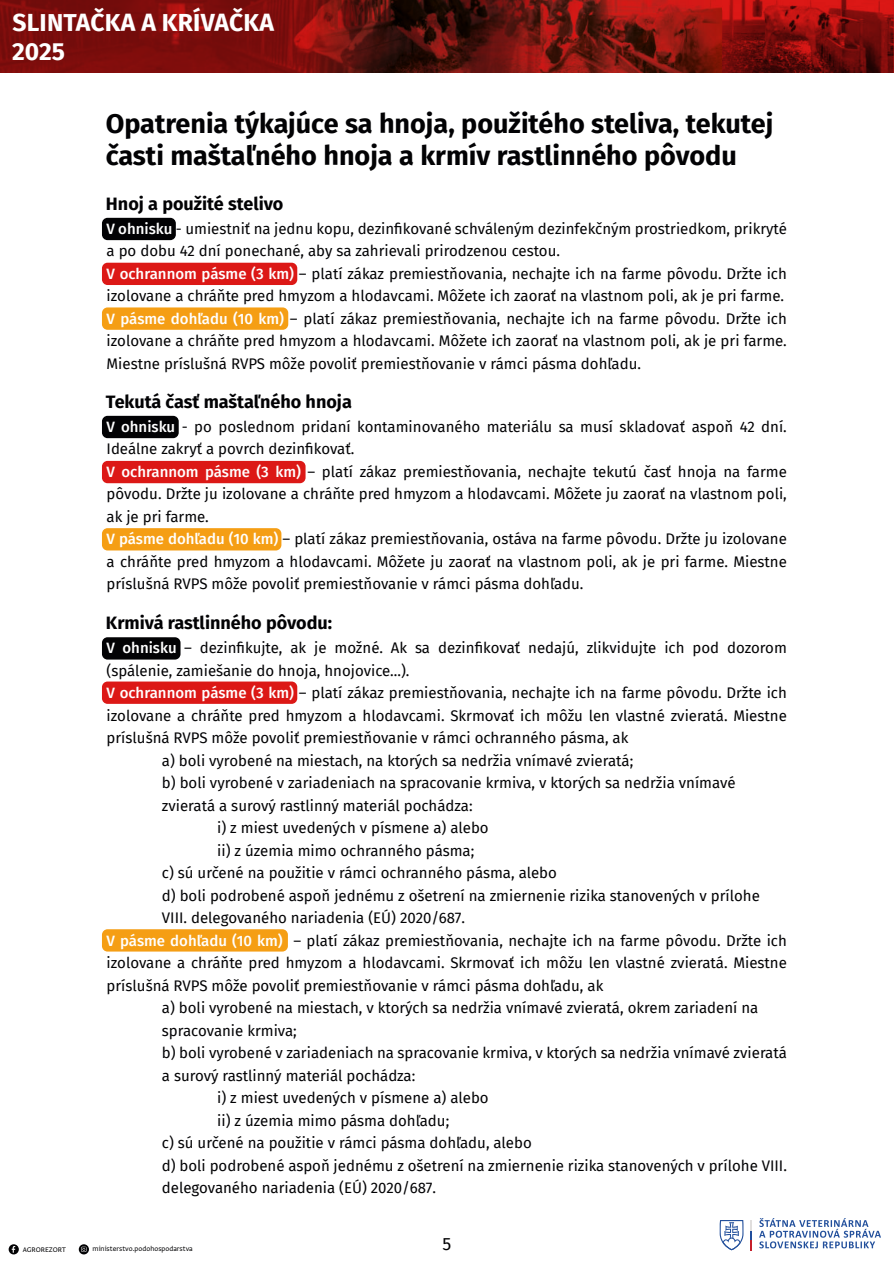
<style>
.page{position:relative;width:894px;height:1263px;background:#fff}
.page>*{position:absolute;margin:0;border:0;box-sizing:border-box;transform-origin:0 0}
.t1{font:700 27px/31.5px "Fira Sans";color:#020204}
.t2{font:700 24.6px/28.7px "Fira Sans";letter-spacing:.01em;color:#fff}
.t3{font:700 18px "Fira Sans";color:#020204}
.t4{font:17.7px "Fira Sans";color:#020204}
.t5{font:15px/22.5px "Fira Sans";color:#020204}
.t6{font:7.95px "Greta Sans Std";color:#020204}
.s1{font-weight:500;color:#fff}
</style>
<div class="page">
<div style="left:102px;top:681px;width:195px;height:23px;background:#dc1816;border-radius:6px"></div>
<div style="left:102px;top:263px;width:195px;height:22px;background:#dc1816;border-radius:6px"></div>
<div style="left:102px;top:307px;width:186px;height:23px;background:#f59e14;border-radius:6px"></div>
<div style="left:102px;top:528px;width:179px;height:22px;background:#f59e14;border-radius:6px"></div>
<div style="left:102px;top:929px;width:186px;height:22px;background:#f59e14;border-radius:6px"></div>
<div style="left:102px;top:461px;width:203px;height:22px;background:#dc1816;border-radius:6px"></div>
<div style="left:102px;top:416px;width:77px;height:22px;background:#020204;border-radius:6px"></div>
<div style="left:102px;top:218px;width:74px;height:22px;background:#020204;border-radius:6px"></div>
<div style="left:102px;top:637px;width:78px;height:23px;background:#020204;border-radius:6px"></div>
<svg style="left:9px;top:1244px;width:10px;height:10px"></svg>
<svg style="left:79px;top:1244px;width:10px;height:10px"></svg>
<svg style="left:719px;top:1220px;width:24px;height:30px"></svg>
<svg style="left:750px;top:1220px;width:1px;height:30px"></svg>
<svg style="left:759px;top:1218px;width:121px;height:30px"></svg>
<img style="left:721px;top:0;width:172px;height:72px">
<img style="left:575px;top:0;width:146px;height:72px">
<img style="left:0;top:0;width:575px;height:72px">
<h2 class="t2" style="left:12px;top:7px;width:263px">SLINTAČKA A KRÍVAČKA<br>2025</h2>
<h1 class="t1" style="left:106px;top:106px;width:668px">Opatrenia týkajúce sa hnoja, použitého steliva, tekutej časti maštaľného hnoja a krmív rastlinného pôvodu</h1>
<p class="t3" style="left:106px;top:188px;width:179px">Hnoj a použité stelivo</p>
<p class="t5" style="left:106px;top:217px;width:681px"><span class="s1">V ohnisku</span> - umiestniť na jednu kopu, dezin昀椀kované schváleným dezinfekčným prostriedkom, prikryté a po dobu 42 dní ponechané, aby sa zahrievali prirodzenou cestou.<br><span class="s1">V ochrannom pásme (3 km)</span> – platí zákaz premiestňovania, nechajte ich na farme pôvodu. Držte ich izolovane a chráňte pred hmyzom a hlodavcami. Môžete ich zaorať na vlastnom poli, ak je pri farme.<br><span class="s1">V pásme dohľadu (10 km)</span> – platí zákaz premiestňovania, nechajte ich na farme pôvodu. Držte ich izolovane a chráňte pred hmyzom a hlodavcami. Môžete ich zaorať na vlastnom poli, ak je pri farme.<br>Miestne príslušná RVPS môže povoliť premiestňovanie v rámci pásma dohľadu.</p>
<p class="t3" style="left:106px;top:387px;width:247px">Tekutá časť maštaľného hnoja</p>
<p class="t5" style="left:106px;top:415px;width:681px"><span class="s1">V ohnisku</span> - po poslednom pridaní kontaminovaného materiálu sa musí skladovať aspoň 42 dní.<br>Ideálne zakryť a povrch dezin昀椀kovať.<br><span class="s1">V ochrannom pásme (3 km)</span> – platí zákaz premiestňovania, nechajte tekutú časť hnoja na farme pôvodu. Držte ju izolovane a chráňte pred hmyzom a hlodavcami. Môžete ju zaorať na vlastnom poli, ak je pri farme.<br><span class="s1">V pásme dohľadu (10 km)</span> – platí zákaz premiestňovania, ostáva na farme pôvodu. Držte ju izolovane a chráňte pred hmyzom a hlodavcami. Môžete ju zaorať na vlastnom poli, ak je pri farme. Miestne príslušná RVPS môže povoliť premiestňovanie v rámci pásma dohľadu.</p>
<p class="t3" style="left:106px;top:608px;width:228px">Krmivá rastlinného pôvodu:</p>
<p class="t5" style="left:106px;top:636px;width:681px"><span class="s1">V ohnisku</span> – dezin昀椀kujte, ak je možné. Ak sa dezin昀椀kovať nedajú, zlikvidujte ich pod dozorom</p>
<p class="t5" style="left:106px;top:659px;width:304px">(spálenie, zamiešanie do hnoja, hnojovice...).</p>
<p class="t5" style="left:106px;top:681px;width:681px"><span class="s1">V ochrannom pásme (3 km)</span> – platí zákaz premiestňovania, nechajte ich na farme pôvodu. Držte ich</p>
<p class="t5" style="left:106px;top:704px;width:681px">izolovane a chráňte pred hmyzom a hlodavcami. Skrmovať ich môžu len vlastné zvieratá. Miestne</p>
<p class="t5" style="left:106px;top:726px;width:523px">príslušná RVPS môže povoliť premiestňovanie v rámci ochranného pásma, ak</p>
<p class="t5" style="left:162px;top:749px;width:472px">a) boli vyrobené na miestach, na ktorých sa nedržia vnímavé zvieratá;</p>
<p class="t5" style="left:162px;top:771px;width:575px">b) boli vyrobené v zariadeniach na spracovanie krmiva, v ktorých sa nedržia vnímavé</p>
<p class="t5" style="left:162px;top:794px;width:312px">zvieratá a surový rastlinný materiál pochádza:</p>
<p class="t5" style="left:217px;top:816px;width:273px">i) z miest uvedených v písmene a) alebo</p>
<p class="t5" style="left:217px;top:839px;width:258px">ii) z územia mimo ochranného pásma;</p>
<p class="t5" style="left:162px;top:861px;width:396px">c) sú určené na použitie v rámci ochranného pásma, alebo</p>
<p class="t5" style="left:162px;top:884px;width:599px">d) boli podrobené aspoň jednému z ošetrení na zmiernenie rizika stanovených v prílohe</p>
<p class="t5" style="left:162px;top:906px;width:305px">VIII. delegovaného nariadenia (EÚ) 2020/687.</p>
<p class="t5" style="left:106px;top:929px;width:681px"><span class="s1">V pásme dohľadu (10 km)</span> – platí zákaz premiestňovania, nechajte ich na farme pôvodu. Držte ich</p>
<p class="t5" style="left:106px;top:951px;width:681px">izolovane a chráňte pred hmyzom a hlodavcami. Skrmovať ich môžu len vlastné zvieratá. Miestne</p>
<p class="t5" style="left:106px;top:974px;width:498px">príslušná RVPS môže povoliť premiestňovanie v rámci pásma dohľadu, ak</p>
<p class="t5" style="left:162px;top:996px;width:597px">a) boli vyrobené na miestach, v ktorých sa nedržia vnímavé zvieratá, okrem zariadení na</p>
<p class="t5" style="left:162px;top:1019px;width:136px">spracovanie krmiva;</p>
<p class="t5" style="left:162px;top:1041px;width:626px">b) boli vyrobené v zariadeniach na spracovanie krmiva, v ktorých sa nedržia vnímavé zvieratá</p>
<p class="t5" style="left:162px;top:1064px;width:255px">a surový rastlinný materiál pochádza:</p>
<p class="t5" style="left:217px;top:1086px;width:273px">i) z miest uvedených v písmene a) alebo</p>
<p class="t5" style="left:217px;top:1109px;width:233px">ii) z územia mimo pásma dohľadu;</p>
<p class="t5" style="left:162px;top:1131px;width:371px">c) sú určené na použitie v rámci pásma dohľadu, alebo</p>
<p class="t5" style="left:162px;top:1154px;width:626px">d) boli podrobené aspoň jednému z ošetrení na zmiernenie rizika stanovených v prílohe VIII.</p>
<p class="t5" style="left:162px;top:1176px;width:275px">delegovaného nariadenia (EÚ) 2020/687.</p>
<p class="t6" style="left:23px;top:1246px;width:45px">AGROREZORT</p>
<p class="t6" style="left:93px;top:1246px;width:102px">ministerstvo.podohospodarstva</p>
<p class="t4" style="left:442px;top:1231px;width:10px">5</p>
</div>
